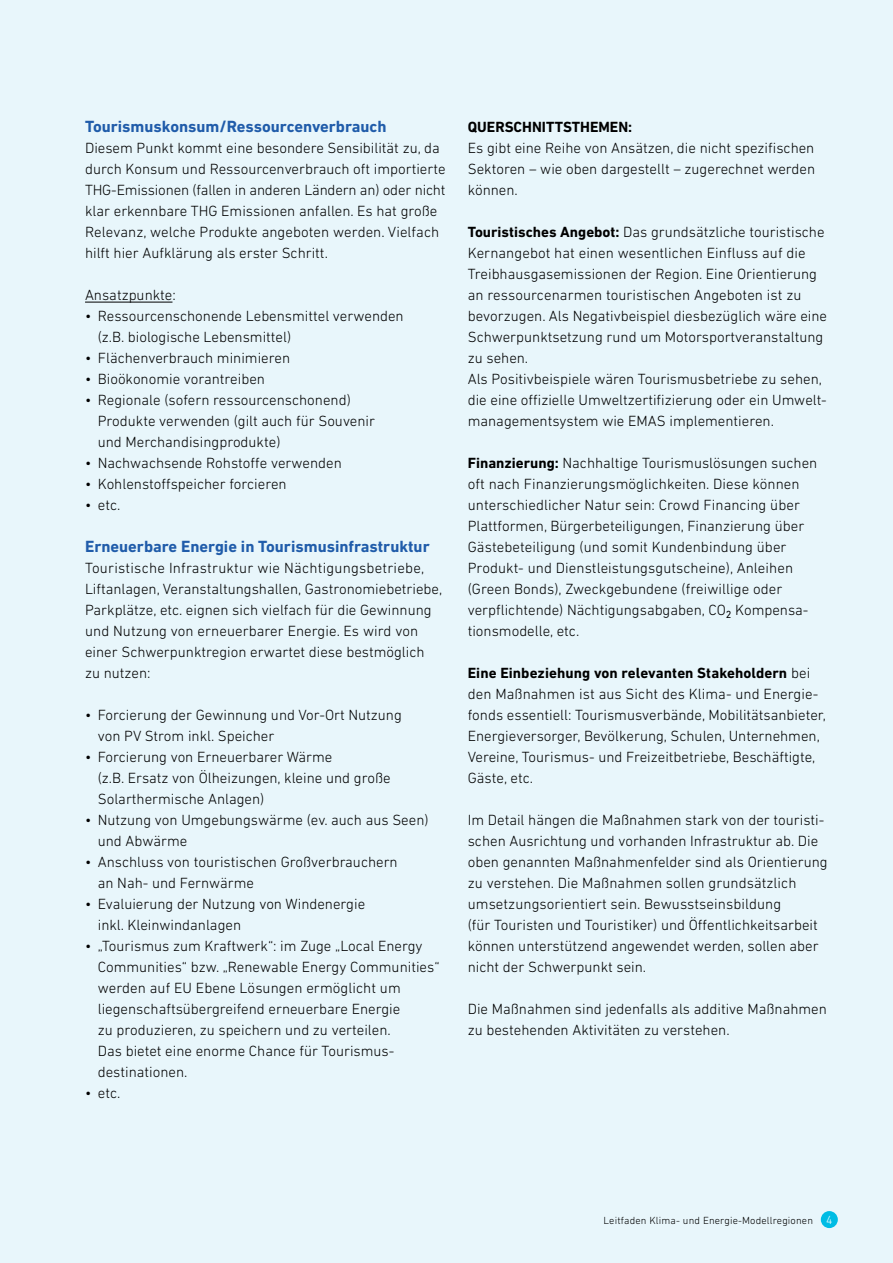
<style>
.page{position:relative;width:893px;height:1263px;background:#e8f6fb}
.page>*{position:absolute;margin:0;border:0;box-sizing:border-box;transform-origin:0 0}
.t1{font:700 16.5px "DIN Next LT Pro";color:#205caa}
.t2{font:300 15px/21px "DIN Next LT Pro";color:#000}
.t3{font:700 15px "DIN Next LT Pro";color:#000}
.t4{font:300 10.5px "DIN Next LT Pro";letter-spacing:.015em;color:#000}
.s1{font-weight:700}
.s2{font-size:12px;color:#fff}
</style>
<div class="page">
<div style="left:821px;top:1211px;width:17px;height:17px;background:#00bce4;border-radius:50%"></div>
<hr style="left:85px;top:302px;width:87px;height:1px;background:#000">
<p class="t1" style="left:85px;top:117px;width:303px">Tourismuskonsum/Ressourcenverbrauch</p>
<p class="t2" style="left:85px;top:137px;width:362px">Diesem Punkt kommt eine besondere Sensibilität zu, da durch Konsum und Ressourcenverbrauch oft importierte THG-Emissionen (fallen in anderen Ländern an) oder nicht klar erkennbare THG Emissionen anfallen. Es hat große Relevanz, welche Produkte angeboten werden. Vielfach hilft hier Aufklärung als erster Schritt.</p>
<p class="t2" style="left:85px;top:284px;width:92px">Ansatzpunkte:</p>
<p class="t2" style="left:98px;top:305px;width:307px;text-indent:-13px">• Ressourcenschonende Lebensmittel verwenden (z.B. biologische Lebensmittel)</p>
<p class="t2" style="left:85px;top:347px;width:207px">• Flächenverbrauch minimieren</p>
<p class="t2" style="left:85px;top:368px;width:181px">• Bioökonomie vorantreiben</p>
<p class="t2" style="left:98px;top:389px;width:279px;text-indent:-13px">• Regionale (sofern ressourcenschonend)<br>Produkte verwenden (gilt auch für Souvenir und Merchandisingprodukte)</p>
<p class="t2" style="left:85px;top:452px;width:258px">• Nachwachsende Rohstoffe verwenden</p>
<p class="t2" style="left:85px;top:473px;width:203px">• Kohlenstoffspeicher forcieren</p>
<p class="t2" style="left:85px;top:494px;width:37px">• etc.</p>
<p class="t1" style="left:85px;top:537px;width:346px">Erneuerbare Energie in Tourismusinfrastruktur</p>
<p class="t2" style="left:85px;top:557px;width:359px">Touristische Infrastruktur wie Nächtigungsbetriebe, Liftanlagen, Veranstaltungshallen, Gastronomiebetriebe, Parkplätze, etc. eignen sich vielfach für die Gewinnung und Nutzung von erneuerbarer Energie. Es wird von einer Schwerpunktregion erwartet diese bestmöglich zu nutzen:</p>
<p class="t2" style="left:98px;top:704px;width:306px;text-indent:-13px">• Forcierung der Gewinnung und Vor-Ort Nutzung von PV Strom inkl. Speicher</p>
<p class="t2" style="left:98px;top:746px;width:294px;text-indent:-13px">• Forcierung von Erneuerbarer Wärme<br>(z.B. Ersatz von Ölheizungen, kleine und große<br>Solarthermische Anlagen)</p>
<p class="t2" style="left:98px;top:809px;width:332px;text-indent:-13px">• Nutzung von Umgebungswärme (ev. auch aus Seen) und Abwärme</p>
<p class="t2" style="left:98px;top:851px;width:301px;text-indent:-13px">• Anschluss von touristischen Großverbrauchern an Nah- und Fernwärme</p>
<p class="t2" style="left:98px;top:893px;width:269px;text-indent:-13px">• Evaluierung der Nutzung von Windenergie inkl. Kleinwindanlagen</p>
<p class="t2" style="left:98px;top:935px;width:343px;text-indent:-13px">• „Tourismus zum Kraftwerk“: im Zuge „Local Energy Communities“ bzw. „Renewable Energy Communities“ werden auf EU Ebene Lösungen ermöglicht um liegenschaftsübergreifend erneuerbare Energie<br>zu produzieren, zu speichern und zu verteilen.<br>Das bietet eine enorme Chance für Tourismus&shy;destinationen.</p>
<p class="t2" style="left:85px;top:1082px;width:37px">• etc.</p>
<p class="t3" style="left:468px;top:118px;width:20px">Querschnittsthemen</p>
<p class="t3" style="left:628px;top:118px;width:6px">:</p>
<p class="t2" style="left:468px;top:137px;width:349px;text-align:justify">Es gibt eine Reihe von Ansätzen, die nicht spezifischen Sektoren – wie oben dargestellt – zugerechnet werden können.</p>
<p class="t2" style="left:468px;top:221px;width:361px"><span class="s1">Touristisches Angebot:</span> Das grundsätzliche touristische Kernangebot hat einen wesentlichen Einfluss auf die Treibhausgasemissionen der Region. Eine Orientierung an ressourcenarmen touristischen Angeboten ist zu bevorzugen. Als Negativbeispiel diesbezüglich wäre eine Schwerpunktsetzung rund um Motorsportveranstaltung zu sehen.<br>Als Positivbeispiele wären Tourismusbetriebe zu sehen, die eine offizielle Umweltzertifizierung oder ein Umwelt&shy;managementsystem wie EMAS implementieren.</p>
<p class="t2" style="left:468px;top:452px;width:351px"><span class="s1">Finanzierung:</span> Nachhaltige Tourismuslösungen suchen oft nach Finanzierungsmöglichkeiten. Diese können unterschiedlicher Natur sein: Crowd Financing über Plattformen, Bürgerbeteiligungen, Finanzierung über Gästebeteiligung (und somit Kundenbindung über Produkt- und Dienstleistungsgutscheine), Anleihen (Green Bonds), Zweckgebundene (freiwillige oder verpflichtende) Nächtigungsabgaben, CO<sub>2</sub> Kompensa&shy;tionsmodelle, etc.</p>
<p class="t2" style="left:468px;top:662px;width:360px"><span class="s1">Eine Einbeziehung von relevanten Stakeholdern</span> bei den Maßnahmen ist aus Sicht des Klima- und Energie&shy;fonds essentiell: Tourismusverbände, Mobilitätsanbieter, Energieversorger, Bevölkerung, Schulen, Unternehmen, Vereine, Tourismus- und Freizeitbetriebe, Beschäftigte, Gäste, etc.</p>
<p class="t2" style="left:468px;top:809px;width:361px">Im Detail hängen die Maßnahmen stark von der touristi&shy;schen Ausrichtung und vorhanden Infrastruktur ab. Die oben genannten Maßnahmenfelder sind als Orientierung zu verstehen. Die Maßnahmen sollen grundsätzlich umsetzungsorientiert sein. Bewusstseinsbildung<br>(für Touristen und Touristiker) und Öffentlichkeitsarbeit können unterstützend angewendet werden, sollen aber nicht der Schwerpunkt sein.</p>
<p class="t2" style="left:468px;top:998px;width:361px">Die Maßnahmen sind jedenfalls als additive Maßnahmen zu bestehenden Aktivitäten zu verstehen.</p>
<p class="t4" style="left:604px;top:1214px;width:230px">Leitfaden Klima- und Energie-Modellregionen <span class="s2">4</span></p>
</div>
